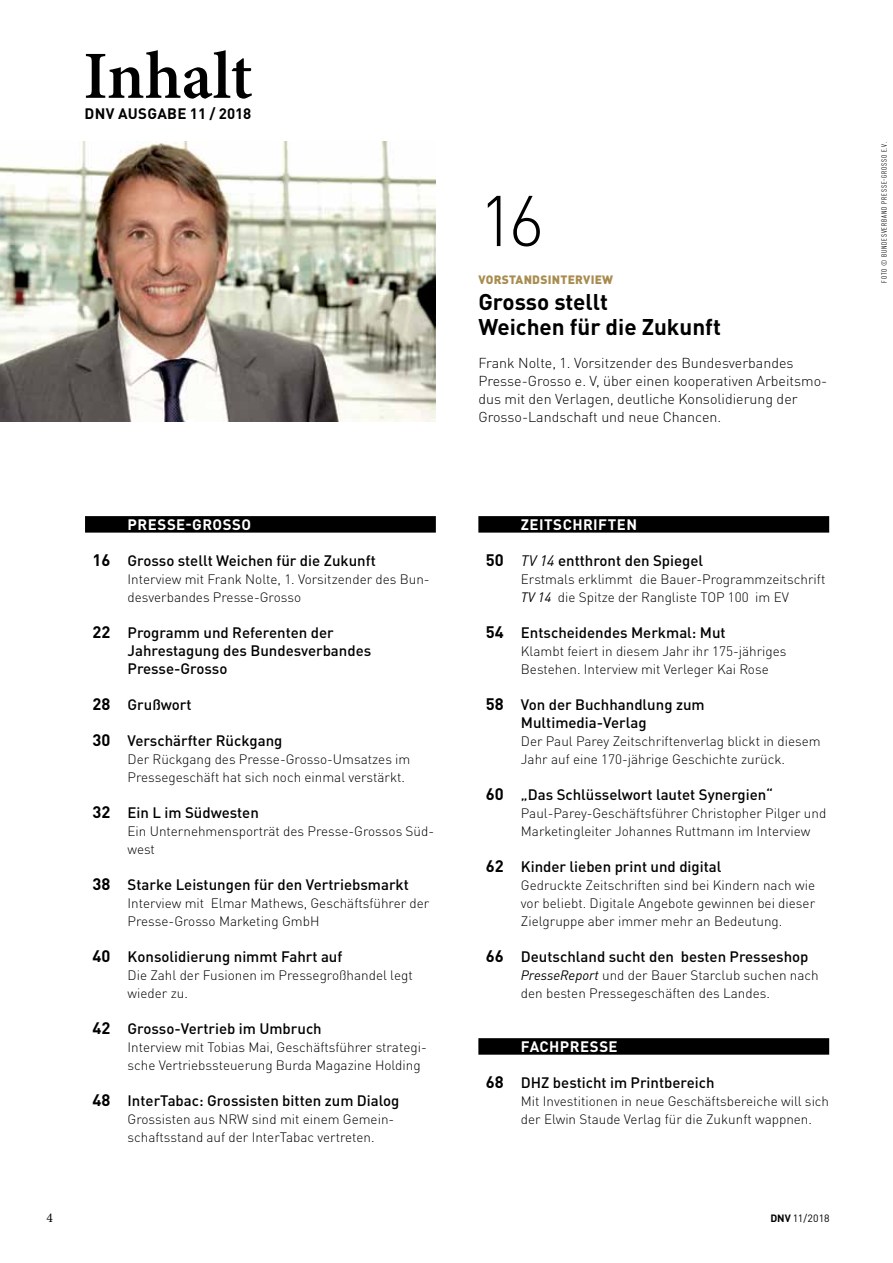
<style>
.page{position:relative;width:893px;height:1263px;background:#fff}
.page>*{position:absolute;margin:0;border:0;box-sizing:border-box;transform-origin:0 0}
.t1{font:300 70.5px "DIN Pro";color:#000}
.t2{font:600 67.5px "Minion Pro";color:#000}
.t3{font:700 22.5px/25.5px "DIN Pro";color:#000}
.t4{font:500 15px/18px "DIN Pro";color:#000}
.t5{font:700 15px "DIN Pro";letter-spacing:.03em;color:#fff}
.t6{font:700 15px "DIN Pro";letter-spacing:.02em;color:#000}
.t7{font:300 14.25px/18px "DIN Pro";color:#000}
.t8{font:300 13.5px/18px "DIN Pro";color:#000}
.t9{font:13.5px "Minion Pro";color:#000}
.t10{font:900 12px "DIN Pro";letter-spacing:.02em;color:#a88c4f}
.t11{font:10.5px "DIN Pro";color:#000}
.t12{font:condensed 7.5px "DIN Pro";letter-spacing:.115em;color:#000}
.s1{font-weight:700;font-size:16.5px}
.s2{font-weight:400;font-style:italic}
.s3{font-weight:700}
</style>
<div class="page">
<div style="left:85px;top:516px;width:351px;height:17px;background:#000"></div>
<div style="left:478px;top:516px;width:351px;height:17px;background:#000"></div>
<div style="left:478px;top:1038px;width:351px;height:17px;background:#000"></div>
<img style="left:0;top:142px;width:436px;height:280px">
<h2 class="t2" style="left:83px;top:30px;width:171px">Inhalt</h2>
<p class="t6" style="left:85px;top:101px;width:11px">DNV</p>
<p class="t6" style="left:118px;top:101px;width:135px">AUSGABE 11 / 2018</p>
<p class="t5" style="left:128px;top:512px;width:125px">PRESSE-GROSSO</p>
<p class="t4" style="left:93px;top:551px;width:285px"><span class="s1">16</span> Grosso stellt Weichen für die Zukunft</p>
<p class="t8" style="left:128px;top:569px;width:304px">Interview mit Frank Nolte, 1. Vorsitzender des Bun&shy;desverbandes Presse-Grosso</p>
<p class="t4" style="left:128px;top:623px;width:245px;text-indent:-35px"><span class="s1">22</span> Programm und Referenten der<br>Jahrestagung des Bundesverbandes<br>Presse-Grosso</p>
<p class="t4" style="left:93px;top:695px;width:101px"><span class="s1">28</span> Grußwort</p>
<p class="t4" style="left:93px;top:731px;width:191px"><span class="s1">30</span> Verschärfter Rückgang</p>
<p class="t8" style="left:128px;top:749px;width:284px">Der Rückgang des Presse-Grosso-Umsatzes im<br>Pressegeschäft hat sich noch einmal verstärkt.</p>
<p class="t4" style="left:93px;top:803px;width:168px"><span class="s1">32</span> Ein L im Südwesten</p>
<p class="t8" style="left:128px;top:821px;width:308px">Ein Unternehmensporträt des Presse-Grossos Süd&shy;west</p>
<p class="t4" style="left:93px;top:875px;width:318px"><span class="s1">38</span> Starke Leistungen für den Vertriebsmarkt</p>
<p class="t8" style="left:128px;top:893px;width:303px">Interview mit Elmar Mathews, Geschäftsführer der<br>Presse-Grosso Marketing GmbH</p>
<p class="t4" style="left:93px;top:947px;width:251px"><span class="s1">40</span> Konsolidierung nimmt Fahrt auf</p>
<p class="t8" style="left:128px;top:965px;width:287px">Die Zahl der Fusionen im Pressegroßhandel legt wieder zu.</p>
<p class="t4" style="left:93px;top:1019px;width:231px"><span class="s1">42</span> Grosso-Vertrieb im Umbruch</p>
<p class="t8" style="left:128px;top:1037px;width:301px">Interview mit Tobias Mai, Geschäftsführer strategi&shy;sche Vertriebssteuerung Burda Magazine Holding</p>
<p class="t4" style="left:93px;top:1091px;width:308px"><span class="s1">48</span> InterTabac: Grossisten bitten zum Dialog</p>
<p class="t8" style="left:128px;top:1109px;width:268px">Grossisten aus NRW sind mit einem Gemein&shy;schaftsstand auf der InterTabac vertreten.</p>
<h1 class="t1" style="left:478px;top:166px;width:68px">16</h1>
<p class="t10" style="left:478px;top:270px;width:136px">VORSTANDSINTERVIEW</p>
<h3 class="t3" style="left:478px;top:286px;width:244px">GROSSO STELLT<br>WEICHEN FÜR DIE ZUKUNFT</h3>
<p class="t7" style="left:478px;top:352px;width:350px">Frank Nolte, 1. Vorsitzender des Bundesverbandes Presse-Grosso e. V, über einen kooperativen Arbeitsmo&shy;dus mit den Verlagen, deutliche Konsolidierung der Grosso-Landschaft und neue Chancen.</p>
<p class="t5" style="left:521px;top:512px;width:118px">ZEITSCHRIFTEN</p>
<p class="t4" style="left:486px;top:551px;width:219px"><span class="s1">50</span> <span class="s2">TV 14</span> entthront den Spiegel</p>
<p class="t8" style="left:521px;top:569px;width:306px">Erstmals erklimmt die Bauer-Programmzeitschrift<br><span class="s2">TV 14</span> die Spitze der Rangliste TOP 100 im EV</p>
<p class="t4" style="left:486px;top:623px;width:241px"><span class="s1">54</span> Entscheidendes Merkmal: Mut</p>
<p class="t8" style="left:521px;top:641px;width:267px">Klambt feiert in diesem Jahr ihr 175-jähriges<br>Bestehen. Interview mit Verleger Kai Rose</p>
<p class="t4" style="left:521px;top:695px;width:185px;text-indent:-35px"><span class="s1">58</span> Von der Buchhandlung zum<br>Multimedia-Verlag</p>
<p class="t8" style="left:521px;top:731px;width:301px">Der Paul Parey Zeitschriftenverlag blickt in diesem<br>Jahr auf eine 170-jährige Geschichte zurück.</p>
<p class="t4" style="left:486px;top:785px;width:289px"><span class="s1">60</span> „Das Schlüsselwort lautet Synergien“</p>
<p class="t8" style="left:521px;top:803px;width:307px">Paul-Parey-Geschäftsführer Christopher Pilger und<br>Marketingleiter Johannes Ruttmann im Interview</p>
<p class="t4" style="left:486px;top:857px;width:237px"><span class="s1">62</span> Kinder lieben print und digital</p>
<p class="t8" style="left:521px;top:875px;width:296px;text-align:justify">Gedruckte Zeitschriften sind bei Kindern nach wie vor beliebt. Digitale Angebote gewinnen bei dieser Zielgruppe aber immer mehr an Bedeutung.</p>
<p class="t4" style="left:486px;top:947px;width:324px"><span class="s1">66</span> Deutschland sucht den besten Presseshop</p>
<p class="t8" style="left:521px;top:965px;width:299px"><span class="s2">PresseReport</span> und der Bauer Starclub suchen nach den besten Pressegeschäften des Landes.</p>
<p class="t5" style="left:521px;top:1034px;width:98px">FACHPRESSE</p>
<p class="t4" style="left:486px;top:1073px;width:230px"><span class="s1">68</span> DHZ besticht im Printbereich</p>
<p class="t8" style="left:521px;top:1091px;width:310px">Mit Investitionen in neue Geschäftsbereiche will sich der Elwin Staude Verlag für die Zukunft wappnen.</p>
<p class="t9" style="left:46px;top:1209px;width:8px">4</p>
<p class="t11" style="left:770px;top:1211px;width:61px"><span class="s3">DNV</span> 11/2018</p>
<p class="t12" style="left:879px;top:283px;width:143px;rotate:-90deg">Foto © Bundesverb and Presse-Grosso e.V.</p>
</div>
